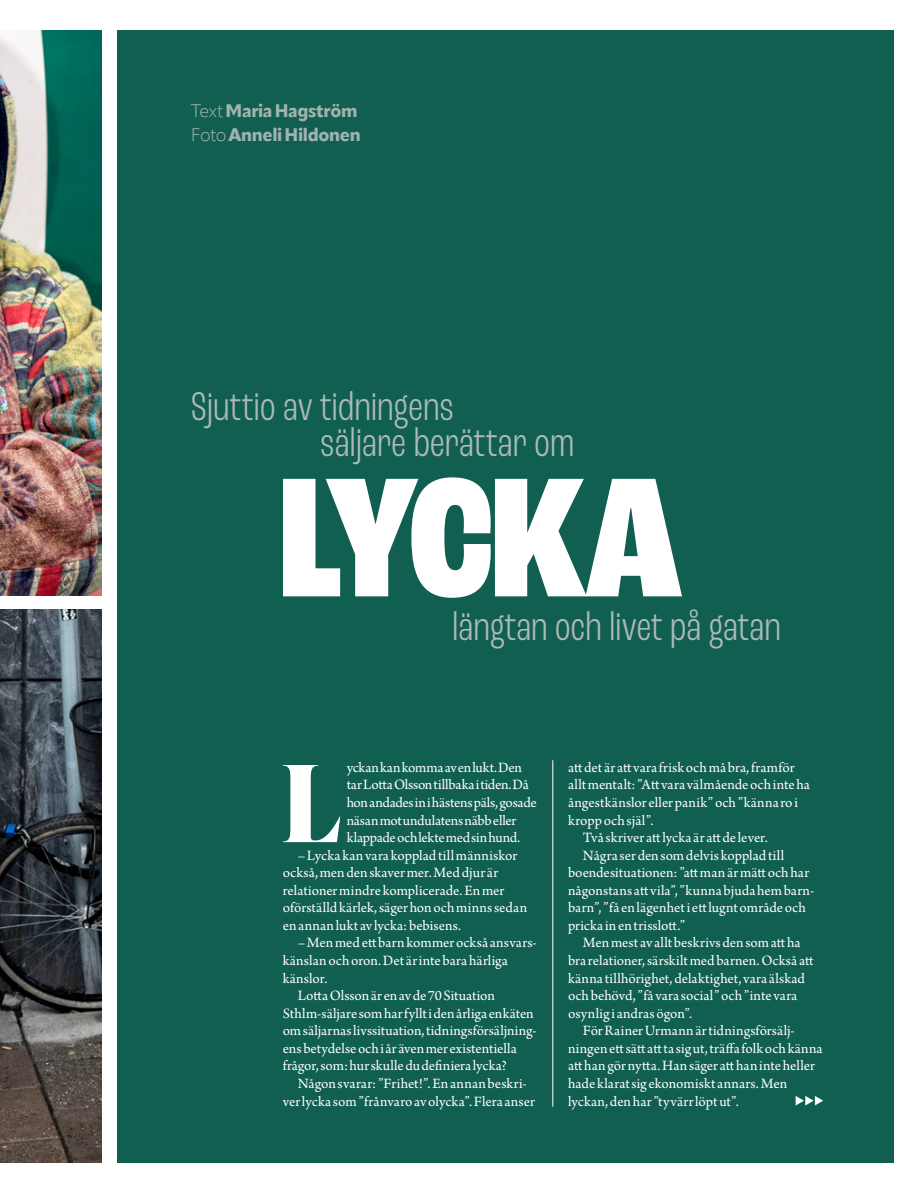
<style>
.page{position:relative;width:924px;height:1192px;background:#fff}
.page>*{position:absolute;margin:0;border:0;box-sizing:border-box;transform-origin:0 0}
.t1{font:800 condensed 178.5px "Roc Grotesk";letter-spacing:-.045em;color:#fff}
.t2{font:700 105.9px "Ivy Presto Display";color:#fff}
.t3{font:300 condensed 42px/36px "Roc Grotesk";letter-spacing:-.005em;color:#acbbb7}
.t4{font:800 18px/23.2px "Apparat";letter-spacing:-.02em;color:#a1b3ae}
.t5{font:15px/17.5px "Arno Pro";color:#fff}
.t6{font:15px/17.5px "Arno Pro";letter-spacing:-.02em;color:#fff}
.s1{font-weight:300}
</style>
<div class="page">
<div style="left:118px;top:30px;width:775px;height:1132px;background:#105f50"></div>
<img style="left:0;top:30px;width:102px;height:566px">
<img style="left:0;top:609px;width:102px;height:553px">
<hr style="left:552px;top:760px;width:1px;height:346px;background:#fff">
<svg style="left:795px;top:1096px;width:28px;height:9px"></svg>
<p class="t4" style="left:191px;top:99px;width:171px"><span class="s1">Text</span> Maria Hagström<br><span class="s1">Foto</span> Anneli Hildonen</p>
<h3 class="t3" style="left:320px;top:388px;width:255px;text-indent:-129px">Sjuttio av tidningens<br>säljare berättar om</h3>
<h1 class="t1" style="left:278px;top:430px;width:407px">LYCKA</h1>
<h3 class="t3" style="left:452px;top:608px;width:330px">längtan och livet på gatan</h3>
<h2 class="t2" style="left:281px;top:727px;width:61px">L</h2>
<p class="t6" style="left:346px;top:759px;width:191px">yckan kan komma av en lukt. Den tar Lotta Olsson tillbaka i tiden. Då hon andades in i hästens päls, gosade näsan mot undulatens näbb eller klappade och lekte med sin hund.</p>
<p class="t5" style="left:283px;top:847px;width:246px;text-indent:15px">– Lycka kan vara kopplad till människor också, men den skaver mer. Med djur är relationer mindre komplicerade. En mer oförställd kärlek, säger hon och minns sedan en annan lukt av lycka: bebisens.</p>
<p class="t5" style="left:298px;top:934px;width:241px">– Men med ett barn kommer också ansvars-</p>
<p class="t5" style="left:283px;top:952px;width:227px">känslan och oron. Det är inte bara härliga</p>
<p class="t5" style="left:283px;top:970px;width:46px">känslor.</p>
<p class="t5" style="left:298px;top:987px;width:199px">Lotta Olsson är en av de 70 Situation</p>
<p class="t5" style="left:283px;top:1005px;width:252px">Sthlm-säljare som har fyllt i den årliga enkäten</p>
<p class="t5" style="left:283px;top:1022px;width:255px">om säljarnas livssituation, tidningsförsäljning-</p>
<p class="t5" style="left:283px;top:1040px;width:235px">ens betydelse och i år även mer existentiella</p>
<p class="t5" style="left:283px;top:1057px;width:225px">frågor, som: hur skulle du definiera lycka?</p>
<p class="t5" style="left:298px;top:1075px;width:231px">Någon svarar: ”Frihet!”. En annan beskri-</p>
<p class="t5" style="left:283px;top:1092px;width:253px">ver lycka som ”frånvaro av olycka”. Flera anser</p>
<p class="t5" style="left:568px;top:759px;width:228px">att det är att vara frisk och må bra, framför</p>
<p class="t5" style="left:568px;top:777px;width:243px">allt mentalt: ”Att vara välmående och inte ha</p>
<p class="t5" style="left:568px;top:794px;width:231px">ångestkänslor eller panik” och ”känna ro i</p>
<p class="t5" style="left:568px;top:812px;width:87px">kropp och själ”.</p>
<p class="t5" style="left:583px;top:829px;width:186px">Två skriver att lycka är att de lever.</p>
<p class="t5" style="left:583px;top:847px;width:203px">Några ser den som delvis kopplad till</p>
<p class="t5" style="left:568px;top:864px;width:243px">boendesituationen: ”att man är mätt och har</p>
<p class="t5" style="left:568px;top:882px;width:248px">någonstans att vila”, ”kunna bjuda hem barn-</p>
<p class="t5" style="left:568px;top:899px;width:239px">barn”, ”få en lägenhet i ett lugnt område och</p>
<p class="t5" style="left:568px;top:917px;width:119px">pricka in en trisslott.”</p>
<p class="t5" style="left:583px;top:934px;width:219px">Men mest av allt beskrivs den som att ha</p>
<p class="t5" style="left:568px;top:952px;width:247px">bra relationer, särskilt med barnen. Också att</p>
<p class="t5" style="left:568px;top:970px;width:238px">känna tillhörighet, delaktighet, vara älskad</p>
<p class="t5" style="left:568px;top:987px;width:231px">och behövd, ”få vara social” och ”inte vara</p>
<p class="t5" style="left:568px;top:1005px;width:126px">osynlig i andras ögon”.</p>
<p class="t5" style="left:583px;top:1022px;width:213px">För Rainer Urmann är tidningsförsälj-</p>
<p class="t5" style="left:568px;top:1040px;width:256px">ningen ett sätt att ta sig ut, träffa folk och känna</p>
<p class="t5" style="left:568px;top:1057px;width:248px">att han gör nytta. Han säger att han inte heller</p>
<p class="t5" style="left:568px;top:1075px;width:221px">hade klarat sig ekonomiskt annars. Men</p>
<p class="t5" style="left:568px;top:1092px;width:172px">lyckan, den har ”tyvärr löpt ut”.</p>
</div>
